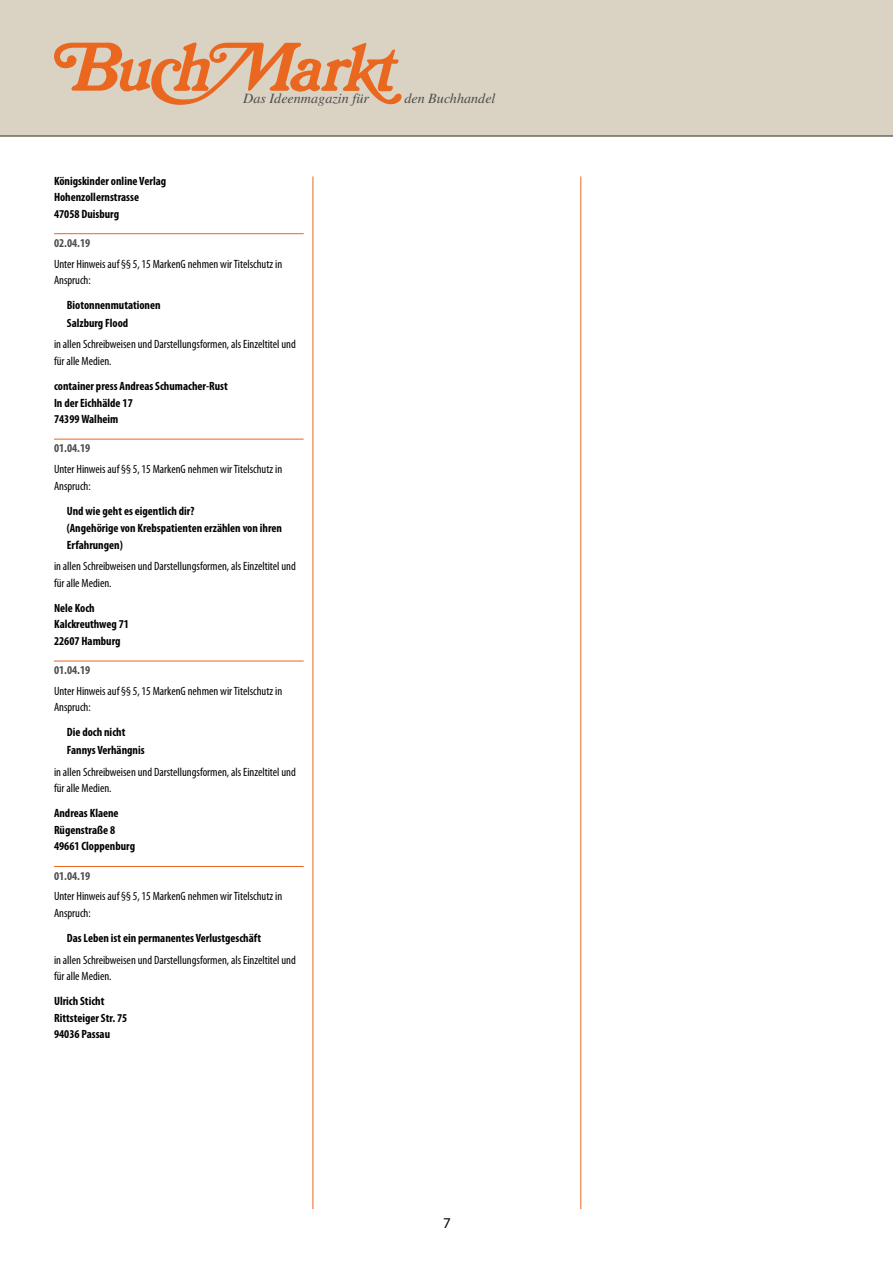
<style>
.page{position:relative;width:893px;height:1263px;background:#fff}
.page>*{position:absolute;margin:0;border:0;box-sizing:border-box;transform-origin:0 0}
.t1{font:15px "Myriad Pro";color:#000}
.t2{font:italic 14.1px "Times";color:#4d4d4c}
.t3{font:condensed 12px/16.5px "Myriad Pro";color:#000}
.t4{font:700 condensed 12px/16.5px "Myriad Pro";color:#000}
.t5{font:700 condensed 12px "Myriad Pro";color:#4d4d4d}
</style>
<div class="page">
<div style="left:0;top:0;width:893px;height:136px;background:#dad3c3"></div>
<hr style="left:313px;top:176px;width:1px;height:1033px;background:#ea661e">
<hr style="left:580px;top:176px;width:1px;height:1033px;background:#ea661e">
<hr style="left:0;top:135px;width:893px;height:2px;background:#4d4d4d">
<svg style="left:54px;top:42px;width:348px;height:63px"></svg>
<hr style="left:54px;top:233px;width:250px;height:1px;background:#ea661e">
<hr style="left:54px;top:439px;width:250px;height:1px;background:#ea661e">
<hr style="left:54px;top:661px;width:250px;height:1px;background:#ea661e">
<hr style="left:54px;top:866px;width:250px;height:1px;background:#ea661e">
<p class="t2" style="left:243px;top:90px;width:127px">Das Ideenmagazin für</p>
<p class="t2" style="left:404px;top:90px;width:93px">den Buchhandel</p>
<p class="t4" style="left:54px;top:172px;width:114px">Königskinder online Verlag<br>Hohenzollernstrasse<br>47058 Duisburg</p>
<p class="t5" style="left:54px;top:235px;width:38px">02.04.19</p>
<p class="t3" style="left:54px;top:255px;width:230px">Unter Hinweis auf §§ 5, 15 MarkenG nehmen wir Titelschutz in<br>Anspruch:</p>
<p class="t4" style="left:67px;top:296px;width:95px;line-height:17.5px">Biotonnenmutationen<br>Salzburg Flood</p>
<p class="t3" style="left:54px;top:336px;width:243px">in allen Schreibweisen und Darstellungsformen, als Einzeltitel und für alle Medien.</p>
<p class="t4" style="left:54px;top:377px;width:175px">container press Andreas Schumacher-Rust<br>In der Eichhälde 17<br>74399 Walheim</p>
<p class="t5" style="left:54px;top:441px;width:38px">01.04.19</p>
<p class="t3" style="left:54px;top:461px;width:230px">Unter Hinweis auf §§ 5, 15 MarkenG nehmen wir Titelschutz in<br>Anspruch:</p>
<p class="t4" style="left:67px;top:502px;width:217px;line-height:17.1px">Und wie geht es eigentlich dir?<br>(Angehörige von Krebspatienten erzählen von ihren<br>Erfahrungen)</p>
<p class="t3" style="left:54px;top:558px;width:243px">in allen Schreibweisen und Darstellungsformen, als Einzeltitel und für alle Medien.</p>
<p class="t4" style="left:54px;top:599px;width:77px">Nele Koch<br>Kalckreuthweg 71<br>22607 Hamburg</p>
<p class="t5" style="left:54px;top:663px;width:38px">01.04.19</p>
<p class="t3" style="left:54px;top:682px;width:230px">Unter Hinweis auf §§ 5, 15 MarkenG nehmen wir Titelschutz in<br>Anspruch:</p>
<p class="t4" style="left:67px;top:723px;width:79px;line-height:17.5px">Die doch nicht<br>Fannys Verhängnis</p>
<p class="t3" style="left:54px;top:763px;width:243px">in allen Schreibweisen und Darstellungsformen, als Einzeltitel und für alle Medien.</p>
<p class="t4" style="left:54px;top:805px;width:83px">Andreas Klaene<br>Rügenstraße 8<br>49661 Cloppenburg</p>
<p class="t5" style="left:54px;top:868px;width:38px">01.04.19</p>
<p class="t3" style="left:54px;top:888px;width:230px">Unter Hinweis auf §§ 5, 15 MarkenG nehmen wir Titelschutz in<br>Anspruch:</p>
<p class="t4" style="left:67px;top:929px;width:196px">Das Leben ist ein permanentes Verlustgeschäft</p>
<p class="t3" style="left:54px;top:951px;width:243px">in allen Schreibweisen und Darstellungsformen, als Einzeltitel und für alle Medien.</p>
<p class="t4" style="left:54px;top:993px;width:75px">Ulrich Sticht<br>Rittsteiger Str. 75<br>94036 Passau</p>
<p class="t1" style="left:443px;top:1213px;width:9px">7</p>
</div>
